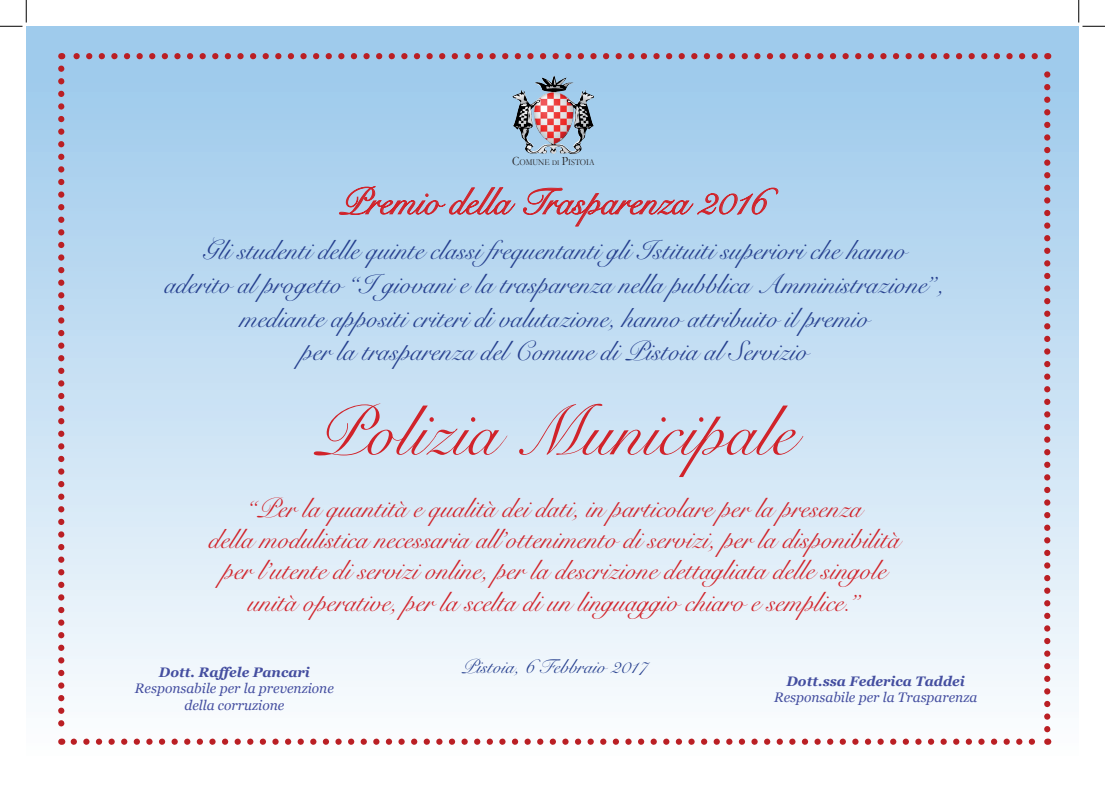
<style>
.page{position:relative;width:1105px;height:802px;background:#fff}
.page>*{position:absolute;margin:0;border:0;box-sizing:border-box;transform-origin:0 0}
.t1{font:70px "Snell Roundhand Script";color:#d1232a}
.t2{font:37.5px "Snell Roundhand Script";color:#d1232a}
.t3{font:27.5px/31.2px "Snell Roundhand Script";color:#d1232a;text-align:center}
.t4{font:27.5px/33.8px "Snell Roundhand Script";color:#253f8e;text-align:center}
.t5{font:20px "Snell Roundhand Script";color:#253f8e}
.t6{font:italic 13.75px/16.5px "Georgia";color:#444ea0;text-align:center}
.t7{font:italic 700 13.75px "Georgia";color:#444ea0}
.t8{font:9px "Garamond";color:#231f20;scale:.9 1}
.s1{font-size:12.75px}
.s2{font-size:7.38px}
</style>
<div class="page">
<div style="left:26px;top:26px;width:1053px;height:775px;background:linear-gradient(to bottom,#98c7ea,#fff)"></div>
<svg style="left:74px;top:738px;width:967px;height:6px"></svg>
<svg style="left:68px;top:53px;width:967px;height:6px"></svg>
<svg style="left:58px;top:69px;width:6px;height:675px"></svg>
<svg style="left:1044px;top:53px;width:6px;height:675px"></svg>
<img style="left:513px;top:75px;width:81px;height:79px">
<svg style="left:339px;top:185px;width:177px;height:30px"></svg>
<svg style="left:523px;top:187px;width:255px;height:39px"></svg>
<svg style="left:0;top:0;width:27px;height:27px"></svg>
<svg style="left:1078px;top:0;width:27px;height:27px"></svg>
<p class="t8" style="left:512px;top:156px;width:93px"><span class="s1">C</span>OMUNE <span class="s2">DI</span> <span class="s1">P</span>ISTOIA</p>
<h2 class="t2" style="left:340px;top:180px;width:427px">Premio della trasparenza 2016</h2>
<p class="t4" style="left:164px;top:234px;width:781px">Gli studenti delle quinte classi frequentanti gli Istituiti superiori che hanno<br>aderito al progetto “I giovani e la trasparenza nella pubblica Amministrazione”, mediante appositi criteri di valutazione, hanno attribuito il premio<br>per la trasparenza del Comune di Pistoia al Servizio</p>
<h1 class="t1" style="left:314px;top:391px;width:482px">Polizia Municipale</h1>
<p class="t3" style="left:209px;top:493px;width:692px">“Per la quantità e qualità dei dati, in particolare per la presenza<br>della modulistica necessaria all’ottenimento di servizi, per la disponibilità per l’utente di servizi online, per la descrizione dettagliata delle singole unità operative, per la scelta di un linguaggio chiaro e semplice.”</p>
<p class="t5" style="left:462px;top:655px;width:186px">Pistoia, 6 Febbraio 2017</p>
<p class="t7" style="left:159px;top:663px;width:152px">Dott. Raffele Pancari</p>
<p class="t6" style="left:135px;top:679px;width:200px">Responsabile per la prevenzione della corruzione</p>
<p class="t7" style="left:786px;top:672px;width:180px">Dott.ssa Federica Taddei</p>
<p class="t6" style="left:774px;top:688px;width:205px">Responsabile per la Trasparenza</p>
</div>
